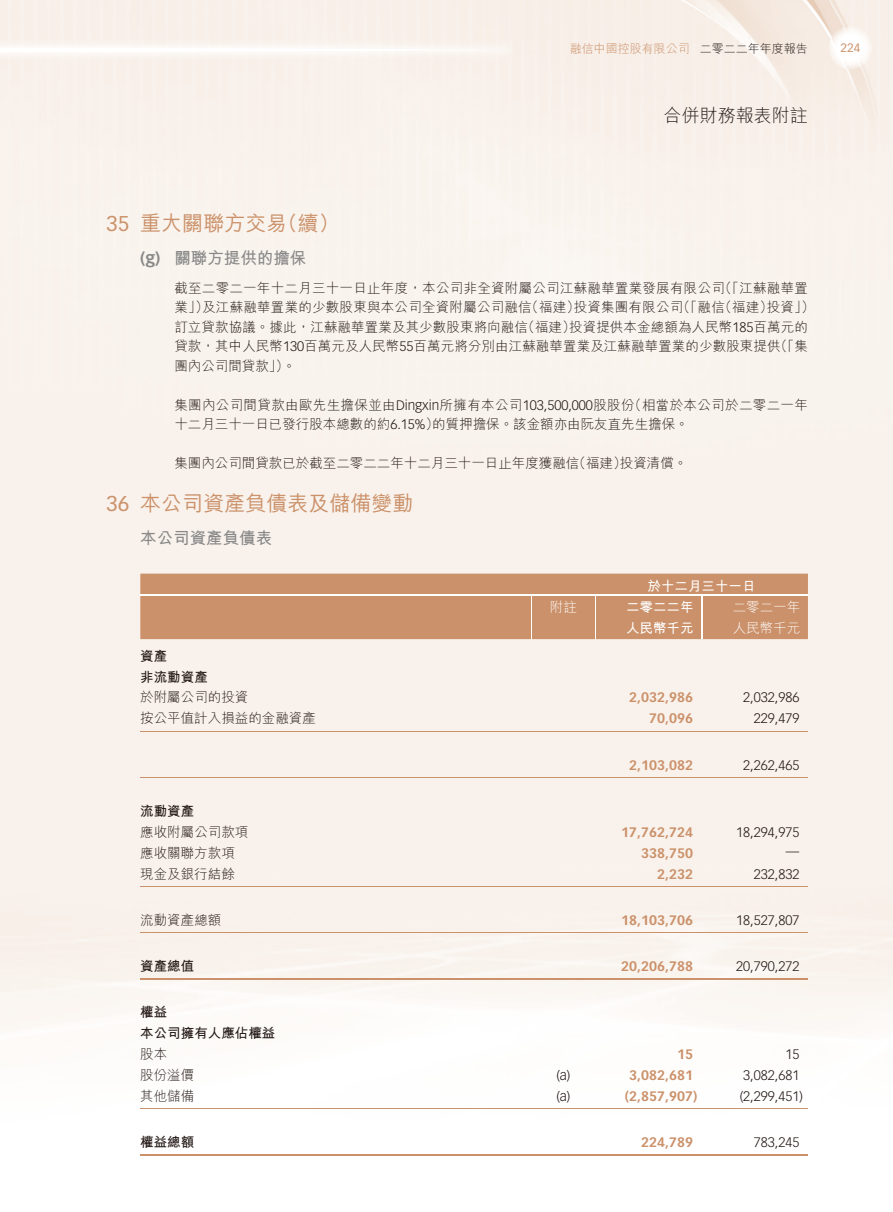
<style>
.page{position:relative;width:893px;height:1212px;background:#fff}
.page>*{position:absolute;margin:0;border:0;box-sizing:border-box;transform-origin:0 0}
.t1{font:21px "M Hei HK Medium E Ten B5 H";color:#cb916a}
.t2{font:18px "M Hei HK Light E Ten B5 H";color:#231916}
.t3{font:16.5px "M Hei HK Bold E Ten B5 H";color:#898989}
.t4{font:13.5px/19.5px "M Hei HK Light E Ten B5 H";letter-spacing:.005em;color:#231916}
.t5{font:300 13.5px "Vectora LT Std";color:#231916}
.t6{font:13.5px/19.5px "M Hei HK Light E Ten B5 H";letter-spacing:.025em;color:#231916}
.t7{font:700 13.5px "Vectora LT Std";color:#cb916a}
.t8{font:13.5px/20.9px "M Hei HK Bold E Ten B5 H";color:#231916}
.t9{font:13.5px "M Hei HK Bold E Ten B5 H";color:#fff}
.t10{font:13.5px "M Hei HK Light E Ten B5 H";color:#fff}
.t11{font:12px "M Hei HK Light E Ten B5 H";color:#cb916a}
.t12{font:12px "Vectora LT Std";color:#cb916a}
.s1{color:#231916}
.s2{font-family:"Vectora LT Std"}
.s3{font-family:"Vectora LT Std";font-weight:700}
.s4{font-family:"Vectora LT Std";font-weight:300}
</style>
<div class="page">
<img style="left:829px;top:27px;width:43px;height:42px;border-radius:50%">
<svg style="left:0;top:48px;width:510px;height:4px"></svg>
<div style="left:140px;top:574px;width:668px;height:65px;background:#cb916a"></div>
<hr style="left:140px;top:594px;width:455px;height:1px;background:#fff">
<hr style="left:595px;top:594px;width:213px;height:1px;background:#fff">
<hr style="left:701px;top:595px;width:1px;height:44px;background:#fff">
<svg style="left:531px;top:595px;width:1px;height:44px"></svg>
<svg style="left:595px;top:595px;width:1px;height:44px"></svg>
<hr style="left:140px;top:731px;width:668px;height:1px;background:#cb916a">
<hr style="left:140px;top:777px;width:668px;height:1px;background:#cb916a">
<hr style="left:140px;top:886px;width:668px;height:1px;background:#cb916a">
<hr style="left:140px;top:932px;width:668px;height:1px;background:#cb916a">
<hr style="left:140px;top:978px;width:668px;height:1px;background:#cb916a">
<hr style="left:140px;top:1108px;width:668px;height:1px;background:#cb916a">
<hr style="left:140px;top:1154px;width:668px;height:1px;background:#cb916a">
<p class="t11" style="left:570px;top:44px;width:240px">融信中國控股有限公司 <span class="s1">二零二二年年度報告</span></p>
<p class="t12" style="left:840px;top:42px;width:22px">224</p>
<h2 class="t2" style="left:664px;top:109px;width:146px">合併財務報表附註</h2>
<h1 class="t1" style="left:106px;top:216px;width:235px"><span class="s2">35</span> 重大關聯方交易（續）</h1>
<p class="t3" style="left:140px;top:252px;width:168px"><span class="s3">(g)</span> 關聯方提供的擔保</p>
<p class="t4" style="left:174px;top:280px;width:642px">截至二零二一年十二月三十一日止年度，本公司非全資附屬公司江蘇融華置業發展有限公司（「江蘇融華置業」）及江蘇融華置業的少數股東與本公司全資附屬公司融信（福建）投資集團有限公司（「融信（福建）投資」）訂立貸款協議。據此，江蘇融華置業及其少數股東將向融信（福建）投資提供本金總額為人民幣<span class="s4">185</span>百萬元的貸款，其中人民幣<span class="s4">130</span>百萬元及人民幣<span class="s4">55</span>百萬元將分別由江蘇融華置業及江蘇融華置業的少數股東提供（「集團內公司間貸款」）。</p>
<p class="t6" style="left:174px;top:397px;width:635px">集團內公司間貸款由歐先生擔保並由<span class="s4">Dingxin</span>所擁有本公司<span class="s4">103,500,000</span>股股份（相當於本公司於二零二一年十二月三十一日已發行股本總數的約<span class="s4">6.15%</span>）的質押擔保。該金額亦由阮友直先生擔保。</p>
<p class="t4" style="left:174px;top:455px;width:514px">集團內公司間貸款已於截至二零二二年十二月三十一日止年度獲融信（福建）投資清償。</p>
<h1 class="t1" style="left:106px;top:495px;width:309px"><span class="s2">36</span> 本公司資產負債表及儲備變動</h1>
<p class="t3" style="left:140px;top:531px;width:133px">本公司資產負債表</p>
<p class="t9" style="left:648px;top:580px;width:109px">於十二月三十一日</p>
<p class="t10" style="left:550px;top:602px;width:28px">附註</p>
<p class="t9" style="left:626px;top:602px;width:69px">二零二二年</p>
<p class="t10" style="left:733px;top:602px;width:69px">二零二一年</p>
<p class="t9" style="left:626px;top:623px;width:69px">人民幣千元</p>
<p class="t10" style="left:733px;top:623px;width:69px">人民幣千元</p>
<p class="t8" style="left:140px;top:647px;width:69px">資產<br>非流動資產</p>
<p class="t4" style="left:140px;top:689px;width:110px">於附屬公司的投資</p>
<p class="t7" style="left:629px;top:691px;width:65px">2,032,986</p>
<p class="t5" style="left:743px;top:691px;width:58px">2,032,986</p>
<p class="t4" style="left:140px;top:710px;width:177px">按公平值計入損益的金融資產</p>
<p class="t7" style="left:649px;top:712px;width:45px">70,096</p>
<p class="t5" style="left:754px;top:712px;width:47px">229,479</p>
<p class="t7" style="left:629px;top:758px;width:65px">2,103,082</p>
<p class="t5" style="left:743px;top:758px;width:58px">2,262,465</p>
<p class="t8" style="left:140px;top:802px;width:56px">流動資產</p>
<p class="t4" style="left:140px;top:824px;width:110px">應收附屬公司款項</p>
<p class="t7" style="left:621px;top:825px;width:73px">17,762,724</p>
<p class="t5" style="left:736px;top:825px;width:65px">18,294,975</p>
<p class="t4" style="left:140px;top:844px;width:96px">應收關聯方款項</p>
<p class="t7" style="left:641px;top:846px;width:53px">338,750</p>
<p class="t5" style="left:786px;top:844px;width:15px">—</p>
<p class="t4" style="left:140px;top:865px;width:96px">現金及銀行結餘</p>
<p class="t7" style="left:657px;top:867px;width:37px">2,232</p>
<p class="t5" style="left:754px;top:867px;width:47px">232,832</p>
<p class="t4" style="left:140px;top:912px;width:83px">流動資產總額</p>
<p class="t7" style="left:621px;top:913px;width:73px">18,103,706</p>
<p class="t5" style="left:736px;top:913px;width:65px">18,527,807</p>
<p class="t8" style="left:140px;top:957px;width:56px">資產總值</p>
<p class="t7" style="left:621px;top:960px;width:73px">20,206,788</p>
<p class="t5" style="left:736px;top:960px;width:65px">20,790,272</p>
<p class="t8" style="left:140px;top:1003px;width:137px">權益<br>本公司擁有人應佔權益</p>
<p class="t4" style="left:140px;top:1046px;width:28px">股本</p>
<p class="t7" style="left:677px;top:1048px;width:17px">15</p>
<p class="t5" style="left:785px;top:1048px;width:16px">15</p>
<p class="t4" style="left:140px;top:1067px;width:55px">股份溢價</p>
<p class="t5" style="left:556px;top:1069px;width:16px">(a)</p>
<p class="t7" style="left:629px;top:1069px;width:65px">3,082,681</p>
<p class="t5" style="left:743px;top:1069px;width:58px">3,082,681</p>
<p class="t4" style="left:140px;top:1088px;width:55px">其他儲備</p>
<p class="t5" style="left:556px;top:1089px;width:16px">(a)</p>
<p class="t7" style="left:625px;top:1089px;width:74px">(2,857,907)</p>
<p class="t5" style="left:740px;top:1089px;width:65px">(2,299,451)</p>
<p class="t8" style="left:140px;top:1133px;width:56px">權益總額</p>
<p class="t7" style="left:641px;top:1136px;width:53px">224,789</p>
<p class="t5" style="left:754px;top:1136px;width:47px">783,245</p>
</div>
